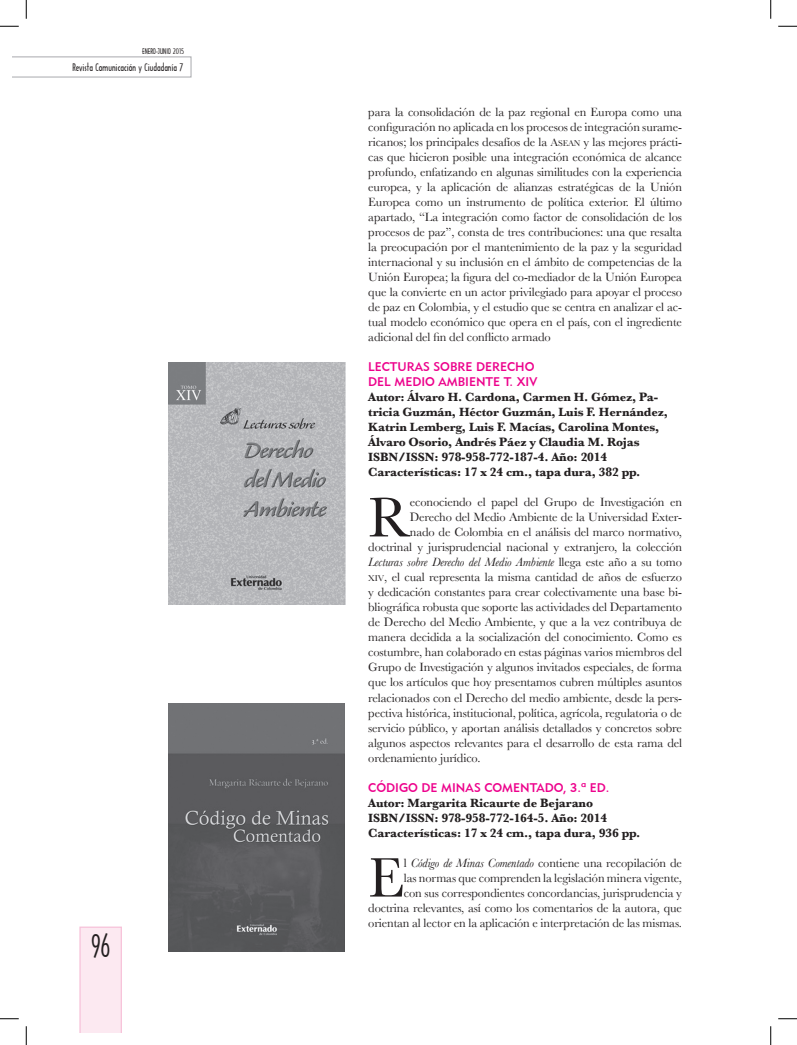
<style>
.page{position:relative;width:797px;height:1045px;background:#fff}
.page>*{position:absolute;margin:0;border:0;box-sizing:border-box;transform-origin:0 0}
.t1{font:57.75px "Baskerville";color:#231f20}
.t2{font:30px "Architecture Plain";color:#231f20;scale:.8 1}
.t3{font:12.5px/15px "Baskerville";letter-spacing:-.01em;color:#231f20;text-align:justify}
.t4{font:700 12.5px/15px "Baskerville";letter-spacing:-.01em;color:#231f20}
.t5{font:12.5px/15px "Geometric 415 BT Medium A";color:#ed028c}
.t6{font:italic 12.5px "Baskerville";letter-spacing:-.01em;color:#231f20}
.t7{font:10px "Architecture Plain";color:#231f20}
.t8{font:7.5px "Architecture Plain";color:#231f20}
.s1{font-size:11.25px}
.s2{font-size:8.75px}
.s3{font-style:normal}
.s4{font-style:italic}
</style>
<div class="page">
<svg style="left:79px;top:926px;width:43px;height:107px;background:#fbe6ef"></svg>
<svg style="left:12px;top:57px;width:179px;height:20px"></svg>
<img style="left:168px;top:363px;width:177px;height:242px">
<img style="left:168px;top:703px;width:176px;height:248px">
<svg style="left:0;top:25px;width:19px;height:2px"></svg>
<svg style="left:778px;top:25px;width:19px;height:2px"></svg>
<svg style="left:0;top:1018px;width:19px;height:1px"></svg>
<svg style="left:778px;top:1018px;width:19px;height:1px"></svg>
<svg style="left:25px;top:0;width:2px;height:19px"></svg>
<svg style="left:25px;top:1026px;width:2px;height:19px"></svg>
<svg style="left:770px;top:0;width:1px;height:19px"></svg>
<svg style="left:770px;top:1026px;width:1px;height:19px"></svg>
<p class="t8" style="left:142px;top:46px;width:43px">ENERO-JUNIO 2015</p>
<p class="t7" style="left:72px;top:61px;width:112px">Revista Comunicación y Ciudadanía 7</p>
<h2 class="t2" style="left:91px;top:926px;width:25px">96</h2>
<p class="t3" style="left:368px;top:105px;width:315px">para la consolidación de la paz regional en Europa como una configuración no aplicada en los procesos de integración surame&shy;ricanos; los principales desafíos de la <span class="s1">A</span><span class="s2">SEAN</span> y las mejores prácti&shy;cas que hicieron posible una integración económica de alcance profundo, enfatizando en algunas similitudes con la experiencia europea, y la aplicación de alianzas estratégicas de la Unión Europea como un instrumento de política exterior. El último apartado, “La integración como factor de consolidación de los procesos de paz”, consta de tres contribuciones: una que resalta la preocupación por el mantenimiento de la paz y la seguridad internacional y su inclusión en el ámbito de competencias de la Unión Europea; la figura del co-mediador de la Unión Europea que la convierte en un actor privilegiado para apoyar el proceso de paz en Colombia, y el estudio que se centra en analizar el ac&shy;tual modelo económico que opera en el país, con el ingrediente adicional del fin del conflicto armado</p>
<p class="t5" style="left:368px;top:359px;width:117px">LECTURAS SOBRE DERECHO<br>DEL</p>
<p class="t5" style="left:394px;top:374px;width:9px">MEDIO</p>
<p class="t5" style="left:438px;top:374px;width:35px">AMBIENTE</p>
<p class="t5" style="left:504px;top:374px;width:35px">T. XIV</p>
<p class="t4" style="left:368px;top:390px;width:301px">Autor: Álvaro H. Cardona, Carmen H. Gómez, Pa&shy;tricia Guzmán, Héctor Guzmán, Luis F. Hernández, Katrin Lemberg, Luis F. Macías, Carolina Montes, Álvaro Osorio, Andrés Páez y Claudia M. Rojas ISBN/ISSN: 978-958-772-187-4. Año: 2014<br>Características: 17 x 24 cm., tapa dura, 382 pp.</p>
<h1 class="t1" style="left:368px;top:484px;width:44px">R</h1>
<p class="t3" style="left:410px;top:495px;width:274px">econociendo el papel del Grupo de Investigación en</p>
<p class="t3" style="left:410px;top:510px;width:274px">Derecho del Medio Ambiente de la Universidad Exter-</p>
<p class="t3" style="left:410px;top:525px;width:274px">nado de Colombia en el análisis del marco normativo,</p>
<p class="t3" style="left:368px;top:540px;width:315px">doctrinal y jurisprudencial nacional y extranjero, la colección</p>
<p class="t6" style="left:368px;top:555px;width:315px">Lecturas sobre Derecho del Medio Ambiente <span class="s3">llega este año a su tomo</span></p>
<p class="t3" style="left:368px;top:570px;width:315px"><span class="s2">XIV</span>, el cual representa la misma cantidad de años de esfuerzo</p>
<p class="t3" style="left:368px;top:585px;width:315px">y dedicación constantes para crear colectivamente una base bi-</p>
<p class="t3" style="left:368px;top:600px;width:315px">bliográfica robusta que soporte las actividades del Departamento</p>
<p class="t3" style="left:368px;top:615px;width:315px">de Derecho del Medio Ambiente, y que a la vez contribuya de</p>
<p class="t3" style="left:368px;top:630px;width:315px">manera decidida a la socialización del conocimiento. Como es</p>
<p class="t3" style="left:368px;top:645px;width:315px">costumbre, han colaborado en estas páginas varios miembros del</p>
<p class="t3" style="left:368px;top:660px;width:315px">Grupo de Investigación y algunos invitados especiales, de forma</p>
<p class="t3" style="left:368px;top:675px;width:315px">que los artículos que hoy presentamos cubren múltiples asuntos</p>
<p class="t3" style="left:368px;top:690px;width:315px">relacionados con el Derecho del medio ambiente, desde la pers-</p>
<p class="t3" style="left:368px;top:705px;width:315px">pectiva histórica, institucional, política, agrícola, regulatoria o de</p>
<p class="t3" style="left:368px;top:720px;width:315px">servicio público, y aportan análisis detallados y concretos sobre</p>
<p class="t3" style="left:368px;top:735px;width:315px">algunos aspectos relevantes para el desarrollo de esta rama del</p>
<p class="t3" style="left:368px;top:750px;width:114px">ordenamiento jurídico.</p>
<p class="t5" style="left:368px;top:779px;width:27px">CÓDIGO</p>
<p class="t5" style="left:421px;top:779px;width:81px">DE MINAS COMENTADO</p>
<p class="t5" style="left:563px;top:779px;width:48px">, 3.ª ED.</p>
<p class="t4" style="left:368px;top:795px;width:273px">Autor: Margarita Ricaurte de Bejarano<br>ISBN/ISSN: 978-958-772-164-5. Año: 2014<br>Características: 17 x 24 cm., tapa dura, 936 pp.</p>
<h1 class="t1" style="left:368px;top:844px;width:38px">E</h1>
<p class="t3" style="left:368px;top:855px;width:315px;text-align:right">l <span class="s4">Código de Minas Comentado</span> contiene una recopilación de<br>las normas que comprenden la legislación minera vigente,<br>con sus correspondientes concordancias, jurisprudencia y doctrina relevantes, así como los comentarios de la autora, que orientan al lector en la aplicación e interpretación de las mismas.</p>
</div>
